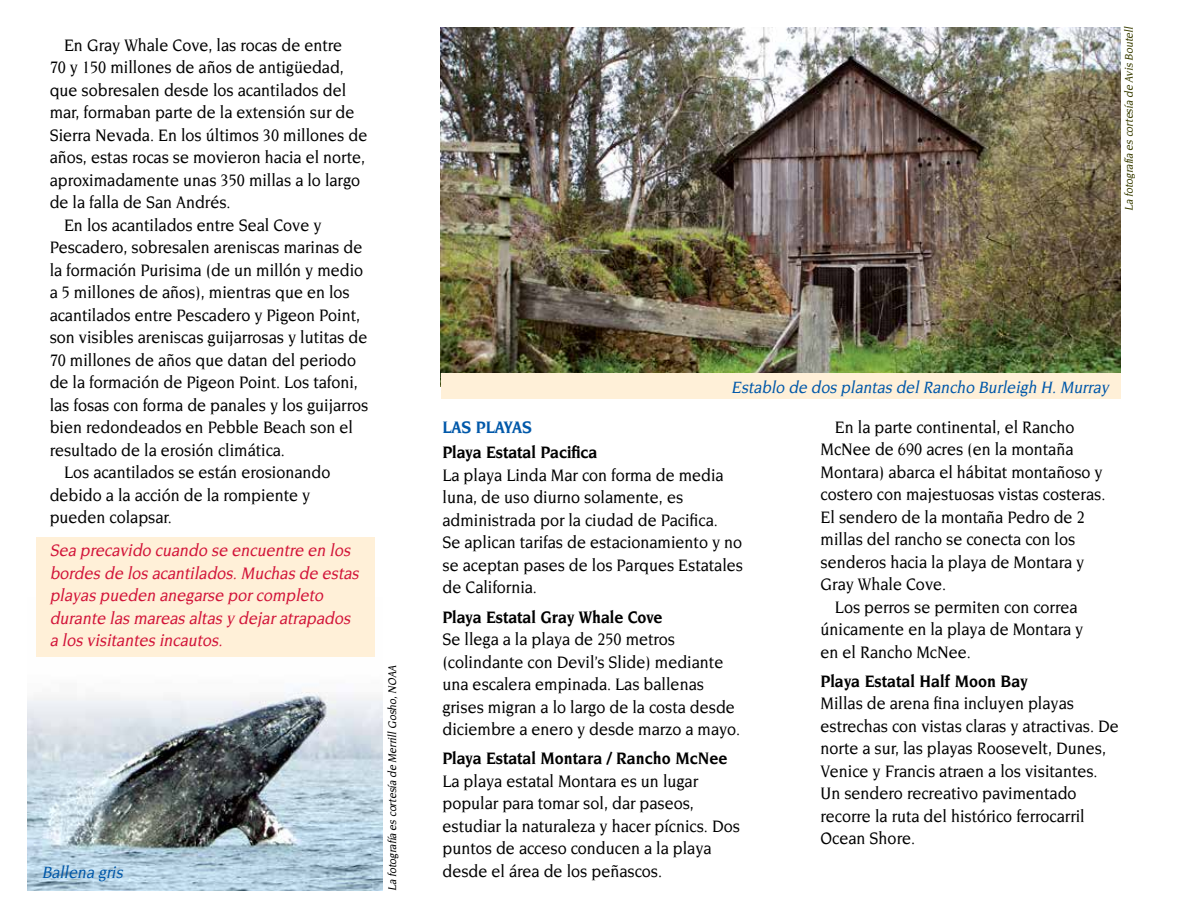
<style>
.page{position:relative;width:1188px;height:918px;background:#fff}
.page>*{position:absolute;margin:0;border:0;box-sizing:border-box;transform-origin:0 0}
.t1{font:500 18px/22.5px "Novarese";color:#000;scale:.9 1}
.t2{font:italic 500 18px/22.5px "Novarese";color:#d21439;scale:.9 1}
.t3{font:700 18px "Novarese";letter-spacing:-.005em;color:#000;scale:.9 1}
.t4{font:700 18px "Novarese";color:#0058a9;scale:.9 1}
.t5{font:italic 500 17.7px "Novarese";color:#0058a9;scale:.9 1}
.t6{font:italic 500 12px "Novarese";color:#000;scale:.9 1}
.t7{font:italic 500 12px "Novarese";color:#3a3e00;scale:.9 1}
</style>
<div class="page">
<img style="left:27px;top:689px;width:355px;height:202px">
<div style="left:36px;top:537px;width:339px;height:120px;background:#fff0d8"></div>
<img style="left:441px;top:27px;width:679px;height:347px">
<div style="left:441px;top:374px;width:679px;height:25px;background:#fff0d8"></div>
<p class="t1" style="left:64px;top:34px;width:311px">En Gray Whale Cove, las rocas de entre</p>
<p class="t1" style="left:50px;top:56px;width:329px">70 y 150 millones de años de antigüedad,</p>
<p class="t1" style="left:50px;top:79px;width:331px">que sobresalen desde los acantilados del</p>
<p class="t1" style="left:50px;top:101px;width:340px">mar, formaban parte de la extensión sur de</p>
<p class="t1" style="left:50px;top:124px;width:355px">Sierra Nevada. En los últimos 30 millones de</p>
<p class="t1" style="left:50px;top:146px;width:352px">años, estas rocas se movieron hacia el norte,</p>
<p class="t1" style="left:50px;top:169px;width:346px">aproximadamente unas 350 millas a lo largo</p>
<p class="t1" style="left:50px;top:191px;width:203px">de la falla de San Andrés.</p>
<p class="t1" style="left:64px;top:214px;width:288px">En los acantilados entre Seal Cove y</p>
<p class="t1" style="left:50px;top:236px;width:349px">Pescadero, sobresalen areniscas marinas de</p>
<p class="t1" style="left:50px;top:259px;width:350px">la formación Purisima (de un millón y medio</p>
<p class="t1" style="left:50px;top:281px;width:335px">a 5 millones de años), mientras que en los</p>
<p class="t1" style="left:50px;top:304px;width:347px">acantilados entre Pescadero y Pigeon Point,</p>
<p class="t1" style="left:50px;top:326px;width:354px">son visibles areniscas guijarrosas y lutitas de</p>
<p class="t1" style="left:50px;top:349px;width:342px">70 millones de años que datan del periodo</p>
<p class="t1" style="left:50px;top:371px;width:344px">de la formación de Pigeon Point. Los tafoni,</p>
<p class="t1" style="left:50px;top:394px;width:356px">las fosas con forma de panales y los guijarros</p>
<p class="t1" style="left:50px;top:416px;width:339px">bien redondeados en Pebble Beach son el</p>
<p class="t1" style="left:50px;top:439px;width:263px">resultado de la erosión climática.</p>
<p class="t1" style="left:64px;top:461px;width:298px">Los acantilados se están erosionando</p>
<p class="t1" style="left:50px;top:484px;width:291px">debido a la acción de la rompiente y</p>
<p class="t1" style="left:50px;top:506px;width:137px">pueden colapsar.</p>
<p class="t2" style="left:50px;top:539px;width:349px">Sea precavido cuando se encuentre en los bordes de los acantilados.Muchas de estas playas pueden anegarse porcompleto durante las mareas altas y dejaratrapados a los visitantes incautos.</p>
<p class="t5" style="left:42px;top:862px;width:95px">Ballena gris</p>
<p class="t6" style="left:386px;top:891px;width:255px;rotate:-90deg">La fotografía es cortesía de MerrillGosho,NOAA</p>
<p class="t7" style="left:1122px;top:211px;width:209px;rotate:-90deg">La fotografía es cortesía de Avis Boutell</p>
<p class="t5" style="left:731px;top:377px;width:425px">Establo de dos plantas delRancho Burleigh H.Murray</p>
<p class="t4" style="left:442px;top:417px;width:98px">LAS PLAYAs</p>
<p class="t3" style="left:442px;top:442px;width:174px">Playa Estatal Pacifica</p>
<p class="t1" style="left:442px;top:464px;width:335px">La playa Linda Mar con forma de media luna, de uso diurno solamente, es administrada por la ciudad de Pacifica.<br>Se aplican tarifas de estacionamiento y no se aceptan pases de los Parques Estatales de California.</p>
<p class="t3" style="left:442px;top:607px;width:246px">Playa Estatal Gray Whale Cove</p>
<p class="t1" style="left:442px;top:628px;width:332px">Se llega a la playa de 250 metros (colindante con Devil’s Slide) mediante una escalera empinada. Las ballenas grises migran a lo largo de la costa desde diciembre a enero y desde marzo a mayo.</p>
<p class="t3" style="left:442px;top:748px;width:318px">Playa Estatal Montara / Rancho McNee</p>
<p class="t1" style="left:442px;top:770px;width:332px">La playa estatal Montara es un lugar popular para tomar sol, dar paseos, estudiar la naturaleza y hacer pícnics. Dos puntos de acceso conducen a la playa desde el área de los peñascos.</p>
<p class="t1" style="left:835px;top:415px;width:268px">En la parte continental, el Rancho</p>
<p class="t1" style="left:821px;top:438px;width:282px">McNee de 690 acres (en la montaña</p>
<p class="t1" style="left:821px;top:460px;width:315px">Montara) abarca el hábitat montañoso y</p>
<p class="t1" style="left:821px;top:483px;width:318px">costero con majestuosas vistas costeras.</p>
<p class="t1" style="left:821px;top:505px;width:295px">El sendero de la montaña Pedro de 2</p>
<p class="t1" style="left:821px;top:528px;width:285px">millas del rancho se conecta con los</p>
<p class="t1" style="left:821px;top:550px;width:295px">senderos hacia la playa de Montara y</p>
<p class="t1" style="left:821px;top:573px;width:141px">Gray Whale Cove.</p>
<p class="t1" style="left:835px;top:595px;width:271px">Los perros se permiten con correa</p>
<p class="t1" style="left:821px;top:618px;width:294px">únicamente en la playa de Montara y</p>
<p class="t1" style="left:821px;top:640px;width:169px">en el Rancho McNee.</p>
<p class="t3" style="left:821px;top:671px;width:232px">Playa Estatal Half Moon Bay</p>
<p class="t1" style="left:821px;top:692px;width:333px">Millas de arena fina incluyen playas estrechas con vistas claras y atractivas. De norte a sur, las playas Roosevelt, Dunes, Venice y Francis atraen a los visitantes.<br>Un sendero recreativo pavimentado recorre la ruta del histórico ferrocarril Ocean Shore.</p>
</div>
